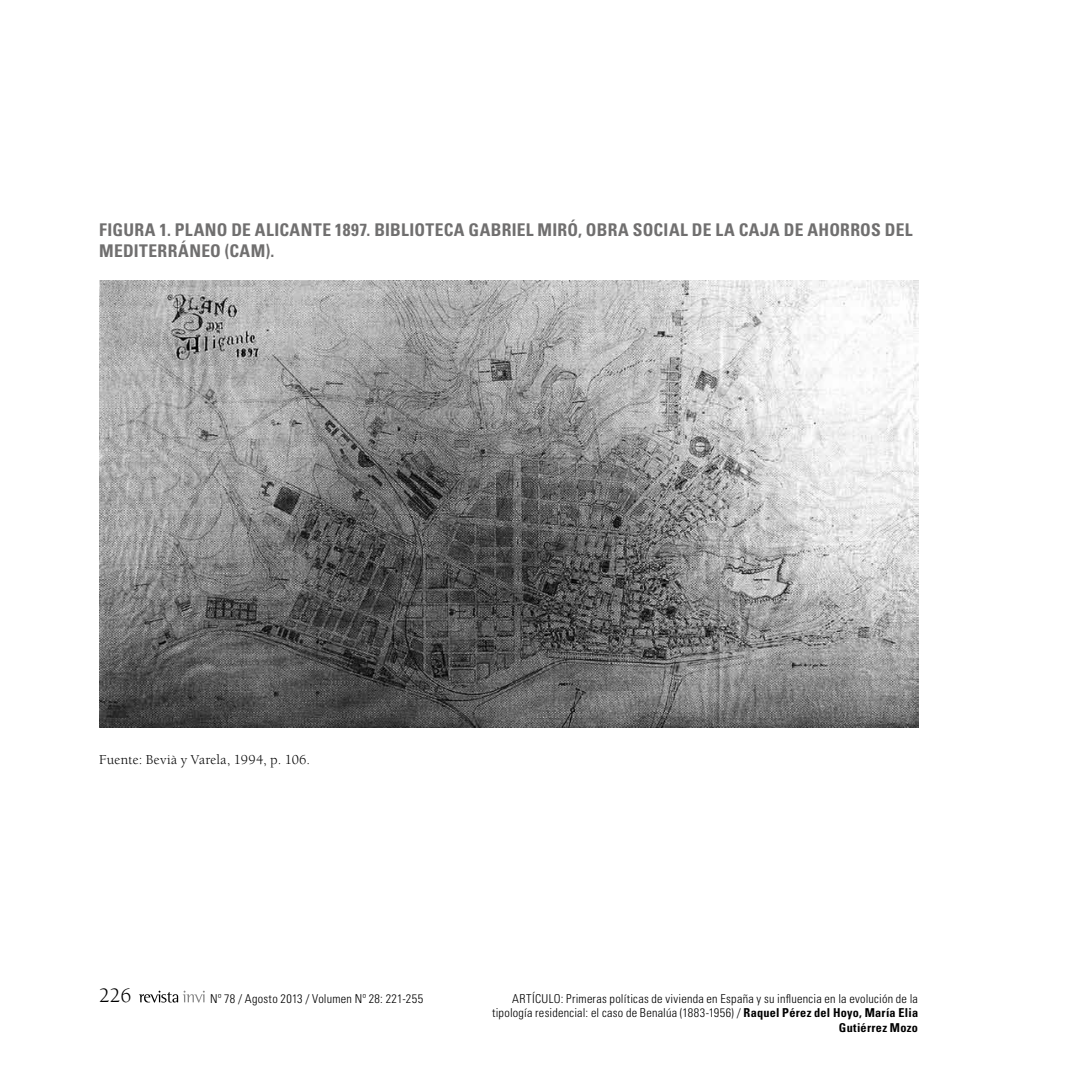
<style>
.page{position:relative;width:1067px;height:1067px;background:#fff}
.page>*{position:absolute;margin:0;border:0;box-sizing:border-box;transform-origin:0 0}
.t1{font:21px "Berkeley Std";color:#000}
.t2{font:700 condensed 17.5px/21px "Univers LT Std";letter-spacing:.02em;color:#706f6f}
.t3{font:14px "Berkeley Std";letter-spacing:.015em;color:#000}
.t4{font:300 condensed 12.25px/14.7px "Univers LT Std";letter-spacing:.02em;color:#000;text-align:right}
.s1{font-style:inherit}
.s2{font-weight:700}
</style>
<div class="page">
<svg style="left:139px;top:990px;width:66px;height:12px"></svg>
<img style="left:99px;top:280px;width:819px;height:447px">
<h2 class="t2" style="left:99px;top:219px;width:814px">FIGURA 1. PLANO DE ALICANTE 1897. BIBLIOTECA GABRIEL MIRÓ, OBRA SOCIAL DE LA CAJA DE AHORROS DEL<br>MEDITERRÁNEO (CAM</h2>
<h2 class="t2" style="left:265px;top:240px;width:10px">).</h2>
<p class="t3" style="left:99px;top:752px;width:212px">Fuente: Bevià y Varela, 1994, p. 106.</p>
<h1 class="t1" style="left:99px;top:983px;width:34px">226</h1>
<p class="t4" style="left:210px;top:990px;width:214px">Nº 78 / Agosto 2013 / Volumen Nº 28: 221-255</p>
<p class="t4" style="left:492px;top:990px;width:427px"><span class="s1">ARTÍCULO:</span> Primeras políticas de vivienda en España y su influencia en la evolución de la tipología residencial: el caso de Benalúa (1883-1956) / <span class="s2">RAQUEL PÉREZ DEL HOYO, MARÍA ELIA<br>GUTIÉRREZ MOZO</span></p>
</div>
